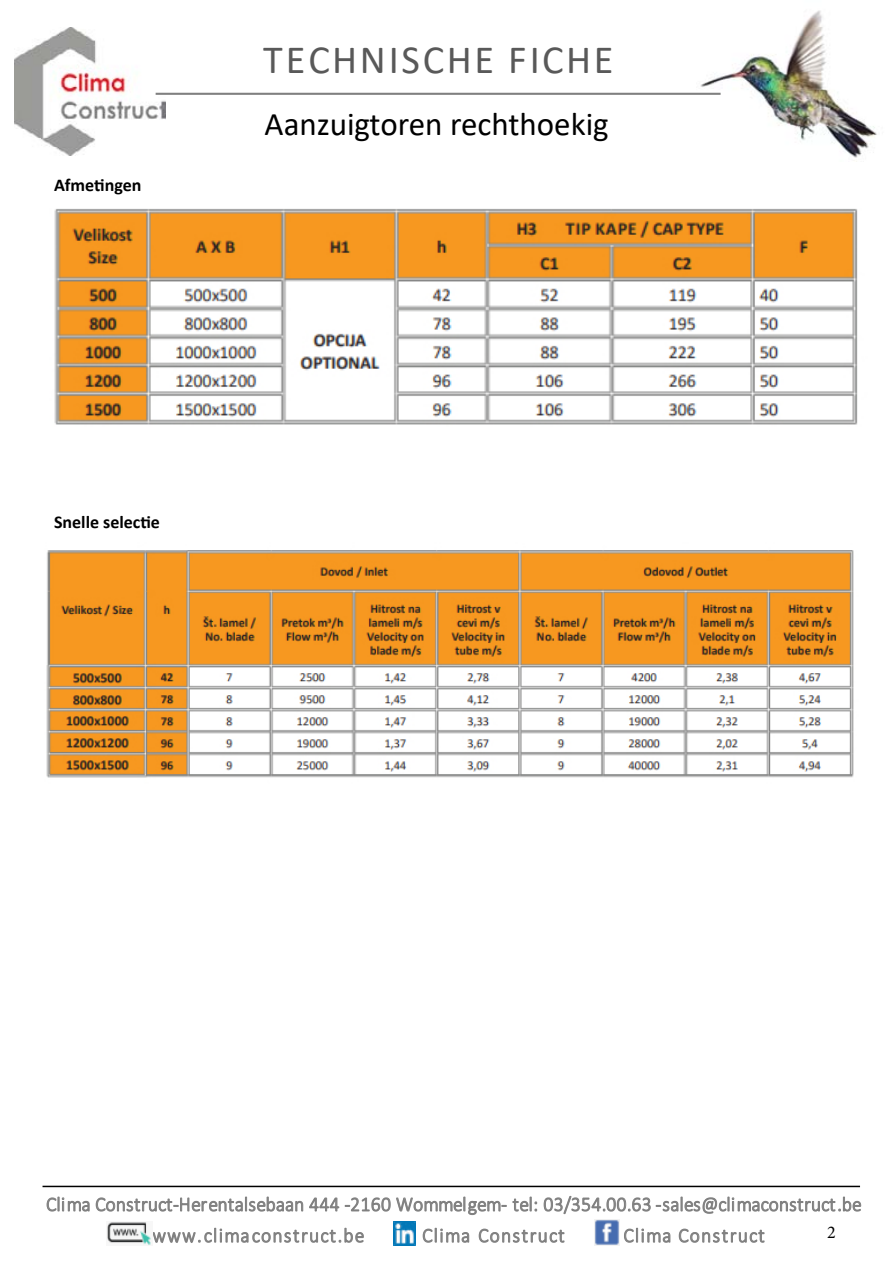
<style>
.page{position:relative;width:893px;height:1263px;background:#fff}
.page>*{position:absolute;margin:0;border:0;box-sizing:border-box;transform-origin:0 0}
.t1{font:40.2px "Calibri";letter-spacing:.065em;color:#595959}
.t2{font:33px "Calibri";color:#000}
.t3{font:700 18px "Calibri";color:#000}
.t4{font:18px "Minion Pro";color:#000}
</style>
<div class="page">
<img style="left:15px;top:28px;width:151px;height:127px">
<img style="left:696px;top:10px;width:181px;height:152px">
<hr style="left:156px;top:93px;width:565px;height:2px;background:#808080">
<svg style="left:153px;top:1227px;width:211px;height:16px"></svg>
<svg style="left:423px;top:1227px;width:46px;height:16px"></svg>
<svg style="left:479px;top:1228px;width:86px;height:15px"></svg>
<svg style="left:624px;top:1227px;width:46px;height:16px"></svg>
<svg style="left:679px;top:1228px;width:86px;height:15px"></svg>
<svg style="left:394px;top:1222px;width:22px;height:23px"></svg>
<svg style="left:595px;top:1219px;width:24px;height:26px"></svg>
<svg style="left:107px;top:1222px;width:44px;height:23px"></svg>
<svg style="left:47px;top:1196px;width:43px;height:16px"></svg>
<svg style="left:96px;top:1196px;width:207px;height:16px"></svg>
<svg style="left:309px;top:1196px;width:228px;height:19px"></svg>
<svg style="left:544px;top:1195px;width:317px;height:20px"></svg>
<hr style="left:43px;top:1186px;width:817px;height:1px;background:#000">
<img style="left:54px;top:209px;width:804px;height:216px">
<img style="left:46px;top:550px;width:808px;height:228px">
<p class="t3" style="left:54px;top:173px;width:89px">Afmetingen</p>
<h1 class="t1" style="left:263px;top:32px;width:352px">TECHNISCHE FICHE</h1>
<h2 class="t2" style="left:265px;top:101px;width:346px">Aanzuigtoren rechthoekig</h2>
<p class="t3" style="left:54px;top:509px;width:108px">Snelle selectie</p>
<p class="t4" style="left:827px;top:1220px;width:10px">2</p>
</div>
